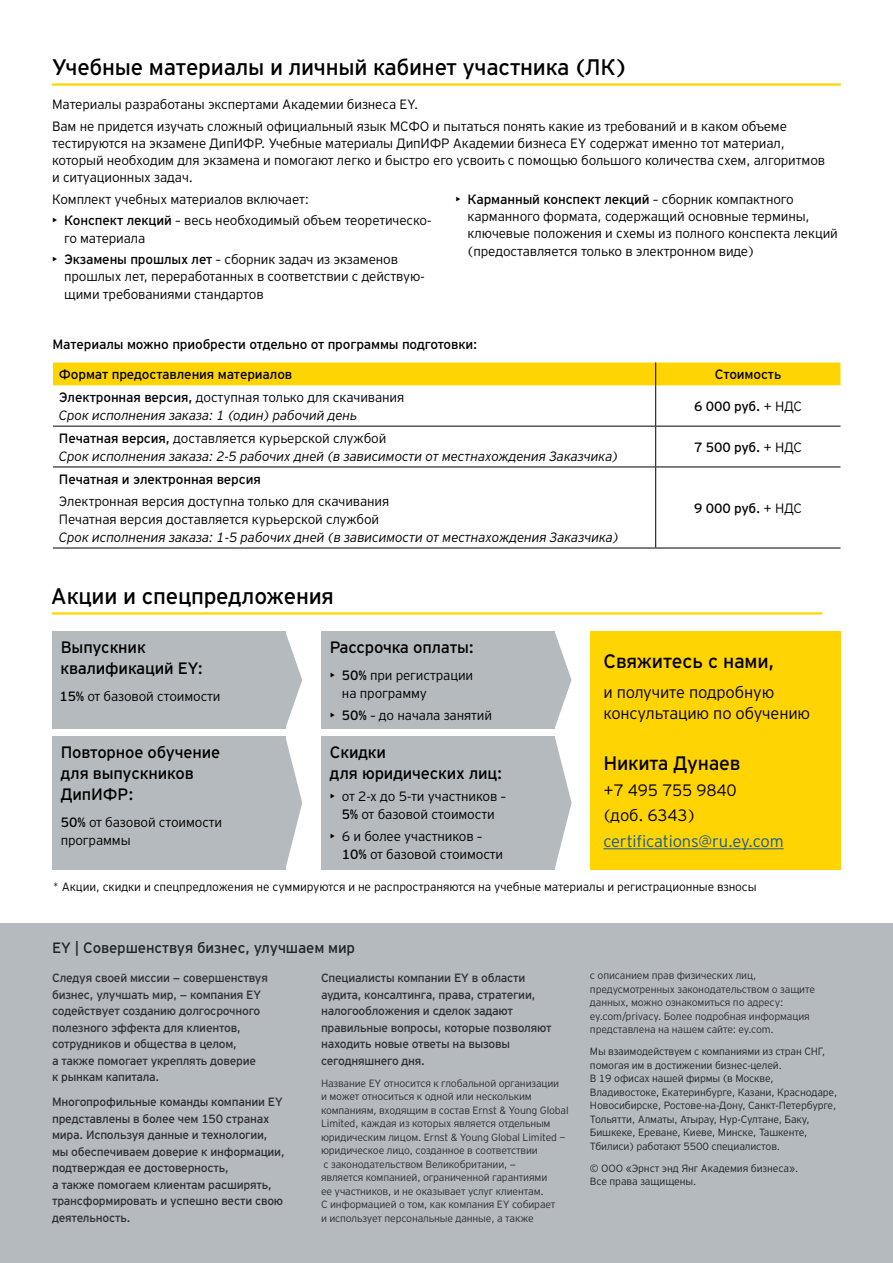
<style>
.page{position:relative;width:893px;height:1263px;background:#fff}
.page>*{position:absolute;margin:0;border:0;box-sizing:border-box;transform-origin:0 0}
.t1{font:22.5px "EY Interstate";letter-spacing:-.01em;color:#000}
.t2{font:19.5px "EY Interstate";letter-spacing:-.01em;color:#000}
.t3{font:16.5px/21px "EY Interstate";letter-spacing:-.01em;color:#000}
.t4{font:300 16.5px/21px "EY Interstate";letter-spacing:-.01em;color:#000}
.t5{font:300 16.5px "EY Interstate";letter-spacing:-.01em;color:#165b9a}
.t6{font:15px "EY Interstate";letter-spacing:-.01em;color:#1d252c}
.t7{font:300 13.5px/17.2px "EY Interstate";letter-spacing:-.01em;color:#000}
.t8{font:italic 300 13.5px/18px "EY Interstate";letter-spacing:-.01em;color:#000}
.t9{font:13.5px "EY Interstate";letter-spacing:-.01em;color:#000}
.t10{font:12px/16.5px "EY Interstate";letter-spacing:-.02em;color:#2e2e38}
.t11{font:300 12px "EY Interstate";letter-spacing:-.01em;color:#000}
.t12{font:300 10.5px/13.5px "EY Interstate";letter-spacing:-.015em;color:#2e2e38}
.t13{font:300 10.5px/13.5px "EY Interstate";letter-spacing:-.015em;color:#1d252c}
.s1{font-weight:400}
.s2{font-weight:400;font-style:normal}
.s3{font-style:normal}
.s4{font-weight:300}
</style>
<div class="page">
<div style="left:0;top:923px;width:893px;height:340px;background:#b4babd"></div>
<hr style="left:52px;top:612px;width:770px;height:2px;background:#ffd400">
<div style="left:591px;top:631px;width:250px;height:239px;background:#ffd400"></div>
<hr style="left:603px;top:848px;width:181px;height:1px;background:#165b9a">
<svg style="left:285px;top:631px;width:17px;height:98px"></svg>
<svg style="left:555px;top:633px;width:17px;height:94px"></svg>
<svg style="left:285px;top:736px;width:17px;height:134px"></svg>
<svg style="left:555px;top:738px;width:17px;height:129px"></svg>
<div style="left:321px;top:736px;width:234px;height:134px;background:#b4babd"></div>
<div style="left:52px;top:631px;width:233px;height:98px;background:#b4babd"></div>
<div style="left:321px;top:631px;width:234px;height:98px;background:#b4babd"></div>
<div style="left:52px;top:736px;width:233px;height:134px;background:#b4babd"></div>
<hr style="left:53px;top:426px;width:603px;height:1px;background:#000">
<hr style="left:53px;top:467px;width:603px;height:1px;background:#000">
<hr style="left:53px;top:548px;width:603px;height:1px;background:#000">
<hr style="left:656px;top:426px;width:184px;height:1px;background:#000">
<hr style="left:656px;top:467px;width:184px;height:1px;background:#000">
<hr style="left:656px;top:548px;width:184px;height:1px;background:#000">
<div style="left:53px;top:362px;width:787px;height:23px;background:#ffd400"></div>
<hr style="left:655px;top:385px;width:1px;height:41px;background:#000">
<hr style="left:655px;top:426px;width:1px;height:41px;background:#000">
<hr style="left:655px;top:467px;width:1px;height:81px;background:#000">
<hr style="left:52px;top:83px;width:789px;height:3px;background:#ffd400">
<h1 class="t1" style="left:52px;top:51px;width:576px">Учебные материалы и личный кабинет участника (ЛК)</h1>
<p class="t7" style="left:52px;top:93px;width:736px;line-height:21.5px">Материалы разработаны экспертами Академии бизнеса EY.<br>Вам не придется изучать сложный официальный язык МСФО и пытаться понять какие из требований и в каком объеме</p>
<p class="t7" style="left:52px;top:134px;width:774px">тестируются на экзамене ДипИФР. Учебные материалы ДипИФР Академии бизнеса EY содержат именно тот материал, который необходим для экзамена и помогают легко и быстро его усвоить с помощью большого количества схем, алгоритмов и ситуационных задач.</p>
<p class="t7" style="left:52px;top:190px;width:258px">Комплект учебных материалов включает:</p>
<p class="t7" style="left:64px;top:211px;width:369px;text-indent:-12px">• <span class="s1">Конспект лекций</span> – весь необходимый объем теоретическо&shy;го материала</p>
<p class="t7" style="left:64px;top:250px;width:362px;text-indent:-12px">• <span class="s1">Экзамены прошлых лет</span> – сборник задач из экзаменов прошлых лет, переработанных в соответствии с действую&shy;щими требованиями стандартов</p>
<p class="t7" style="left:467px;top:190px;width:372px;text-indent:-12px">• <span class="s1">Карманный конспект лекций</span> – сборник компактного карманного формата, содержащий основные термины, ключевые положения и схемы из полного конспекта лекций (предоставляется только в электронном виде)</p>
<p class="t9" style="left:52px;top:334px;width:426px">Материалы можно приобрести отдельно от программы подготовки:</p>
<p class="t9" style="left:59px;top:365px;width:235px">Формат предоставления материалов</p>
<p class="t9" style="left:715px;top:365px;width:68px">Стоимость</p>
<p class="t8" style="left:59px;top:388px;width:347px"><span class="s2">Электронная версия,</span> <span class="s3">доступная только для скачивания<br></span>Срок исполнения заказа: 1 (один) рабочий день</p>
<p class="t9" style="left:694px;top:397px;width:109px">6 000 руб. <span class="s4">+ НДС</span></p>
<p class="t8" style="left:59px;top:428px;width:561px"><span class="s2">Печатная версия,</span> <span class="s3">доставляется курьерской службой<br></span>Срок исполнения заказа: 2-5 рабочих дней (в зависимости от местнахождения Заказчика)</p>
<p class="t9" style="left:694px;top:438px;width:109px">7 500 руб. <span class="s4">+ НДС</span></p>
<p class="t9" style="left:59px;top:469px;width:203px">Печатная и электронная версия</p>
<p class="t7" style="left:59px;top:491px;width:332px;line-height:18px">Электронная версия доступна только для скачивания<br>Печатная версия доставляется курьерской службой</p>
<p class="t8" style="left:59px;top:527px;width:561px">Срок исполнения заказа: 1-5 рабочих дней (в зависимости от местнахождения Заказчика)</p>
<p class="t9" style="left:694px;top:498px;width:109px">9 000 руб. <span class="s4">+ НДС</span></p>
<h1 class="t1" style="left:51px;top:580px;width:285px">Акции и спецпредложения</h1>
<p class="t3" style="left:61px;top:636px;width:144px">Выпускник квалификаций EY:</p>
<p class="t7" style="left:60px;top:687px;width:163px"><span class="s1">15%</span> от базовой стоимости</p>
<p class="t3" style="left:61px;top:740px;width:161px">Повторное обучение для выпускников<br>ДипИФР:</p>
<p class="t7" style="left:61px;top:812px;width:163px;line-height:18px"><span class="s1">50%</span> от базовой стоимости программы</p>
<p class="t3" style="left:330px;top:636px;width:145px">Рассрочка оплаты:</p>
<p class="t7" style="left:342px;top:665px;width:133px;line-height:18px;text-indent:-12px">• <span class="s1">50%</span> при регистрации на программу</p>
<p class="t7" style="left:330px;top:706px;width:164px">• <span class="s1">50%</span> – до начала занятий</p>
<p class="t3" style="left:330px;top:740px;width:174px">Скидки<br>для юридических лиц:</p>
<p class="t7" style="left:330px;top:786px;width:178px;line-height:18px;text-align:center">• от 2-х до 5-ти участников –<br><span class="s1">5%</span> от базовой стоимости</p>
<p class="t7" style="left:342px;top:827px;width:163px;line-height:18px;text-indent:-12px">• 6 и более участников –<br><span class="s1">10%</span> от базовой стоимости</p>
<h2 class="t2" style="left:603px;top:647px;width:173px">Свяжитесь с нами,</h2>
<p class="t4" style="left:603px;top:681px;width:208px">и получите подробную консультацию по обучению</p>
<h2 class="t2" style="left:603px;top:749px;width:138px">Никита Дунаев</h2>
<p class="t4" style="left:603px;top:776px;width:135px;line-height:25.5px">+7 495 755 9840 (доб. 6343)</p>
<p class="t5" style="left:603px;top:829px;width:182px">certifications@ru.ey.com</p>
<p class="t11" style="left:53px;top:878px;width:705px">* Акции, скидки и спецпредложения не суммируются и не распространяются на учебные материалы и регистрационные взносы</p>
<p class="t6" style="left:52px;top:937px;width:305px">EY | Совершенствуя бизнес, улучшаем мир</p>
<p class="t10" style="left:52px;top:969px;width:217px">Следуя своей миссии — совершенствуя бизнес, улучшать мир, — компания EY содействует созданию долгосрочного полезного эффекта для клиентов, сотрудников и общества в целом,<br>а также помогает укреплять доверие<br>к рынкам капитала.</p>
<p class="t10" style="left:52px;top:1093px;width:234px">Многопрофильные команды компании EY представлены в более чем 150 странах мира. Используя данные и технологии, мы обеспечиваем доверие к информации, подтверждая ее достоверность,<br>а также помогаем клиентам расширять, трансформировать и успешно вести свою деятельность.</p>
<p class="t10" style="left:321px;top:969px;width:232px">Специалисты компании EY в области аудита, консалтинга, права, стратегии, налогообложения и сделок задают правильные вопросы, которые позволяют находить новые ответы на вызовы сегодняшнего дня.</p>
<p class="t12" style="left:321px;top:1075px;width:249px">Название EY относится к глобальной организации<br>и может относиться к одной или нескольким компаниям, входящим в состав Ernst &amp; Young Global Limited, каждая из которых является отдельным юридическим лицом. Ernst &amp; Young Global Limited − юридическое лицо, созданное в соответствии<br>с законодательством Великобритании, —<br>является компанией, ограниченной гарантиями<br>ее участников, и не оказывает услуг клиентам.<br>С информацией о том, как компания EY собирает<br>и использует персональные данные, а также</p>
<p class="t12" style="left:590px;top:968px;width:227px">с описанием прав физических лиц, предусмотренных законодательством о защите данных, можно ознакомиться по адресу: ey.com/privacy. Более подробная информация представлена на нашем сайте: ey.com.</p>
<p class="t13" style="left:590px;top:1044px;width:249px">Мы взаимодействуем c компаниями из стран СНГ, помогая им в достижении бизнес-целей.<br>В 19 офисах нашей фирмы (в Москве, Владивостоке, Екатеринбурге, Казани, Краснодаре, Новосибирске, Ростове-на-Дону, Санкт-Петербурге, Тольятти, Алматы, Атырау, Нур-Султане, Баку, Бишкеке, Ереване, Киеве, Минске, Ташкенте, Тбилиси) работают 5500 специалистов.</p>
<p class="t13" style="left:590px;top:1160px;width:210px">© ООО «Эрнст энд Янг Академия бизнеса».<br>Все права защищены.</p>
</div>
